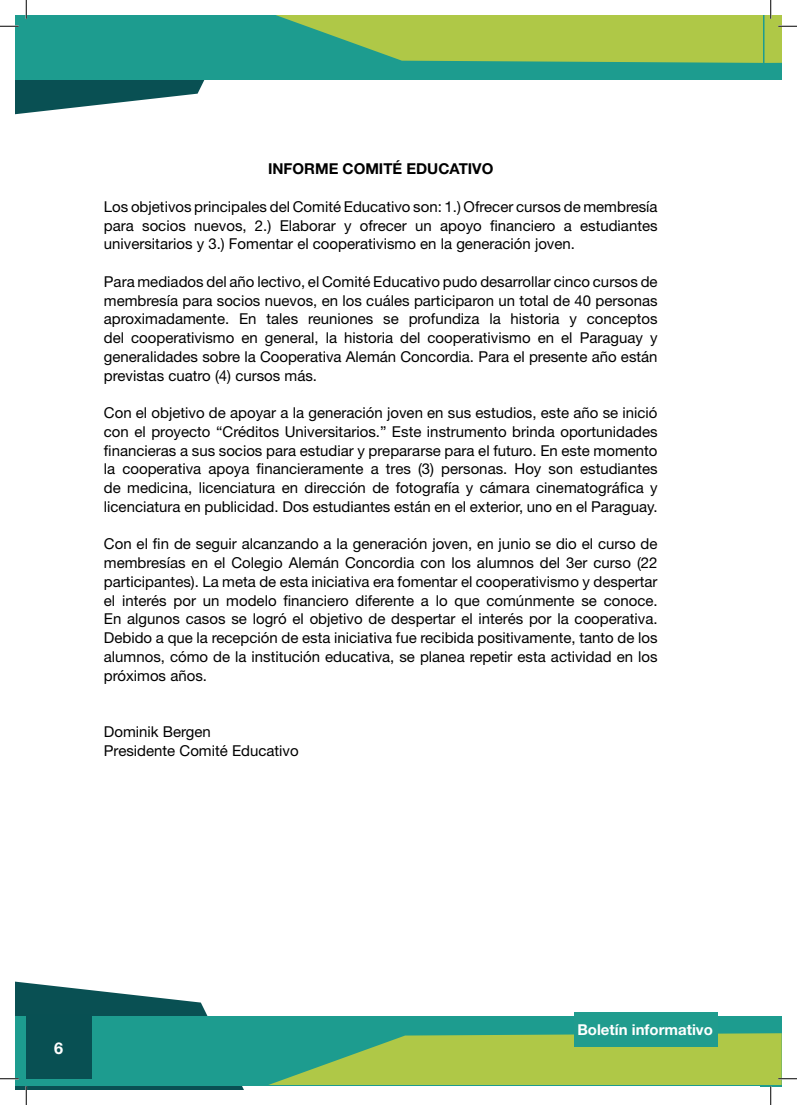
<style>
.page{position:relative;width:797px;height:1105px;background:#fff}
.page>*{position:absolute;margin:0;border:0;box-sizing:border-box;transform-origin:0 0}
.t1{font:700 16.25px "Helvetica Neue LT Std";color:#fff}
.Texto_corrido{font:15px/18.8px "Helvetica Neue LT Std";color:#000;text-align:justify}
.Texto_corrido-2{font:700 15px "Helvetica Neue LT Std";color:#000}
.t2{font:700 15px "Helvetica Neue LT Std";color:#fff}
</style>
<div class="page">
<div style="left:16px;top:1017px;width:765px;height:69px;background:#1d9c8f"></div>
<div style="left:574px;top:1012px;width:143px;height:35px;background:#209c8e"></div>
<div style="left:16px;top:16px;width:763px;height:64px;background:#1d9c8f"></div>
<div style="left:763px;top:16px;width:18px;height:63px;background:#1d9c8f"></div>
<svg style="left:0;top:0;width:243px;height:115px"></svg>
<svg style="left:0;top:981px;width:246px;height:124px"></svg>
<svg style="left:265px;top:0;width:532px;height:63px"></svg>
<svg style="left:268px;top:1033px;width:529px;height:72px"></svg>
<p class="Texto_corrido-2" style="left:268px;top:160px;width:227px">INFORME COMITÉ EDUCATIVO</p>
<p class="Texto_corrido" style="left:104px;top:197px;width:555px">Los objetivos principales del Comité Educativo son: 1.) Ofrecer cursos de membresía para socios nuevos, 2.) Elaborar y ofrecer un apoyo financiero a estudiantes universitarios y 3.) Fomentar el cooperativismo en la generación joven.</p>
<p class="Texto_corrido" style="left:104px;top:272px;width:555px">Para mediados del año lectivo, el Comité Educativo pudo desarrollar cinco cursos de membresía para socios nuevos, en los cuáles participaron un total de 40 personas aproximadamente. En tales reuniones se profundiza la historia y conceptos del cooperativismo en general, la historia del cooperativismo en el Paraguay y generalidades sobre la Cooperativa Alemán Concordia. Para el presente año están previstas cuatro (4) cursos más.</p>
<p class="Texto_corrido" style="left:104px;top:403px;width:555px">Con el objetivo de apoyar a la generación joven en sus estudios, este año se inició con el proyecto “Créditos Universitarios.” Este instrumento brinda oportunidades financieras a sus socios para estudiar y prepararse para el futuro. En este momento la cooperativa apoya financieramente a tres (3) personas. Hoy son estudiantes de medicina, licenciatura en dirección de fotografía y cámara cinematográfica y licenciatura en publicidad. Dos estudiantes están en el exterior, uno en el Paraguay.</p>
<p class="Texto_corrido" style="left:104px;top:534px;width:555px">Con el fin de seguir alcanzando a la generación joven, en junio se dio el curso de membresías en el Colegio Alemán Concordia con los alumnos del 3er curso (22 participantes). La meta de esta iniciativa era fomentar el cooperativismo y despertar el interés por un modelo financiero diferente a lo que comúnmente se conoce.<br>En algunos casos se logró el objetivo de despertar el interés por la cooperativa.<br>Debido a que la recepción de esta iniciativa fue recibida positivamente, tanto de los alumnos, cómo de la institución educativa, se planea repetir esta actividad en los próximos años.</p>
<p class="Texto_corrido" style="left:104px;top:722px;width:108px">Dominik Bergen</p>
<p class="Texto_corrido" style="left:104px;top:741px;width:196px">Presidente Comité Educativo</p>
<p class="t1" style="left:54px;top:1038px;width:11px">6</p>
<p class="t2" style="left:577px;top:1020px;width:137px">Boletín informativo</p>
</div>
